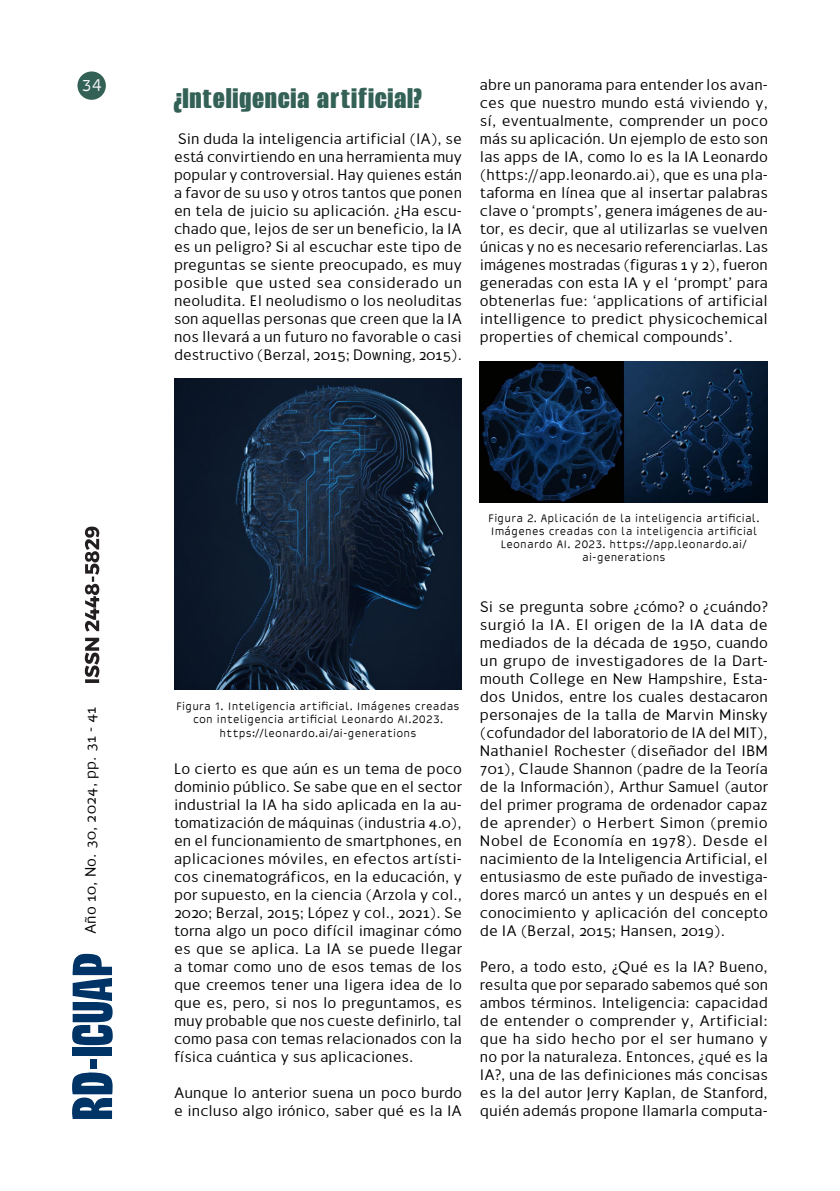
<style>
.page{position:relative;width:840px;height:1191px;background:#fff}
.page>*{position:absolute;margin:0;border:0;box-sizing:border-box;transform-origin:0 0}
.Texto{font:900 condensed 26px "Proclama TTW";letter-spacing:.05em;color:#336155}
.t1{font:16px "Pixy";color:#fff}
.Texto-2{font:14px/18px "Index Sans";color:#000;text-align:justify}
.Texto-3{font:14px "Index Sans";letter-spacing:.025em;color:#000}
.Texto-4{font:11px/13.2px "Pixy";letter-spacing:.02em;color:#000;text-align:center}
</style>
<div class="page">
<svg style="left:85px;top:526px;width:14px;height:157px"></svg>
<div style="left:73px;top:1047px;width:39px;height:9px;background:#036"></div>
<svg style="left:72px;top:1072px;width:40px;height:47px"></svg>
<svg style="left:72px;top:953px;width:41px;height:92px"></svg>
<div style="left:91px;top:1059px;width:6px;height:10px;background:#036"></div>
<img style="left:174px;top:378px;width:287px;height:311px">
<img style="left:479px;top:362px;width:288px;height:140px">
<div style="left:77px;top:71px;width:29px;height:29px;background:#336155;border-radius:50%"></div>
<p class="t1" style="left:81px;top:75px;width:23px">34</p>
<p class="Texto-3" style="left:79px;top:934px;width:229px;rotate:-90deg">Año 10, No. 30, 2024, pp. 31 - 41</p>
<p class="Texto" style="left:174px;top:83px;width:249px">¿Inteligencia artificial?</p>
<p class="Texto-2" style="left:174px;top:128px;width:289px">Sin duda la inteligencia artificial (IA), se está convirtiendo en una herramienta muy popular y controversial. Hay quienes están a favor de su uso y otros tantos que ponen en tela de juicio su aplicación. ¿Ha escu&shy;chado que, lejos de ser un beneficio, la IA es un peligro? Si al escuchar este tipo de preguntas se siente preocupado, es muy posible que usted sea considerado un neoludita. El neoludismo o los neoluditas son aquellas personas que creen que la IA nos llevará a un futuro no favorable o casi destructivo (Berzal, 2015; Downing, 2015).</p>
<p class="Texto-2" style="left:479px;top:74px;width:289px">abre un panorama para entender los avan&shy;ces que nuestro mundo está viviendo y, sí, eventualmente, comprender un poco más su aplicación. Un ejemplo de esto son las apps de IA, como lo es la IA Leonardo (https://app.leonardo.ai), que es una pla&shy;taforma en línea que al insertar palabras clave o ‘prompts’, genera imágenes de au&shy;tor, es decir, que al utilizarlas se vuelven únicas y no es necesario referenciarlas. Las imágenes mostradas (figuras 1 y 2), fueron generadas con esta IA y el ‘prompt’ para obtenerlas fue: ‘applications of artificial intelligence to predict physicochemical properties of chemical compounds’.</p>
<p class="Texto-4" style="left:176px;top:699px;width:284px">Figura 1. Inteligencia artificial. Imágenes creadas con inteligencia artificial Leonardo AI.2023. https://leonardo.ai/ai-generations</p>
<p class="Texto-2" style="left:174px;top:758px;width:289px">Lo cierto es que aún es un tema de poco dominio público. Se sabe que en el sector industrial la IA ha sido aplicada en la au&shy;tomatización de máquinas (industria 4.0), en el funcionamiento de smartphones, en aplicaciones móviles, en efectos artísti&shy;cos cinematográficos, en la educación, y por supuesto, en la ciencia (Arzola y col., 2020; Berzal, 2015; López y col., 2021). Se torna algo un poco difícil imaginar cómo es que se aplica. La IA se puede llegar a tomar como uno de esos temas de los que creemos tener una ligera idea de lo que es, pero, si nos lo preguntamos, es muy probable que nos cueste definirlo, tal como pasa con temas relacionados con la física cuántica y sus aplicaciones.</p>
<p class="Texto-2" style="left:174px;top:1082px;width:289px">Aunque lo anterior suena un poco burdo e incluso algo irónico, saber qué es la IA</p>
<p class="Texto-4" style="left:488px;top:511px;width:272px">Figura 2. Aplicación de la inteligencia artificial.<br>Imágenes creadas con la inteligencia artificial Leonardo AI. 2023. https://app.leonardo.ai/ ai-generations</p>
<p class="Texto-2" style="left:479px;top:596px;width:289px">Si se pregunta sobre ¿cómo? o ¿cuándo? surgió la IA. El origen de la IA data de mediados de la década de 1950, cuando un grupo de investigadores de la Dart&shy;mouth College en New Hampshire, Esta&shy;dos Unidos, entre los cuales destacaron personajes de la talla de Marvin Minsky (cofundador del laboratorio de IA del MIT), Nathaniel Rochester (diseñador del IBM 701), Claude Shannon (padre de la Teoría de la Información), Arthur Samuel (autor del primer programa de ordenador capaz de aprender) o Herbert Simon (premio Nobel de Economía en 1978). Desde el nacimiento de la Inteligencia Artificial, el entusiasmo de este puñado de investiga&shy;dores marcó un antes y un después en el conocimiento y aplicación del concepto de IA (Berzal, 2015; Hansen, 2019).</p>
<p class="Texto-2" style="left:479px;top:956px;width:289px">Pero, a todo esto, ¿Qué es la IA? Bueno, resulta que por separado sabemos qué son ambos términos. Inteligencia: capacidad de entender o comprender y, Artificial: que ha sido hecho por el ser humano y no por la naturaleza. Entonces, ¿qué es la IA?, una de las definiciones más concisas es la del autor Jerry Kaplan, de Stanford, quién además propone llamarla computa-</p>
</div>
